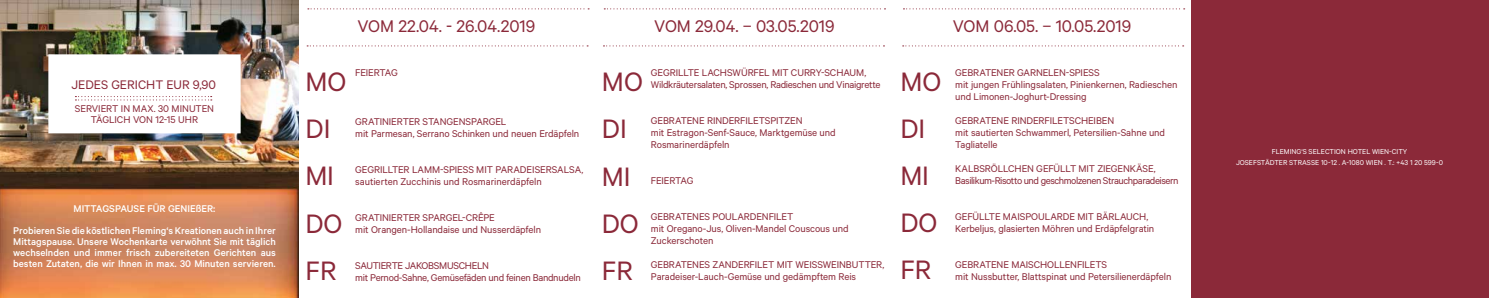
<style>
.page{position:relative;width:1489px;height:298px;background:#fff}
.page>*{position:absolute;margin:0;border:0;box-sizing:border-box;transform-origin:0 0}
.t1{font:30px/47px "Calibre";color:#8b2939}
.t2{font:19px "Calibre";color:#8b2939}
.t3{font:14px "Calibre";color:#8b2939}
.t4{font:11px/12px "Calibre";letter-spacing:-.01em;color:#8b2939}
.t5{font:500 11px/11px "Calibre";letter-spacing:-.005em;color:#fff;text-align:center}
.t6{font:11px/12px "Calibre";letter-spacing:-.04em;color:#8b2939}
.t7{font:11px/12px "Calibre";letter-spacing:-.03em;color:#8b2939}
.t8{font:8px/11px "Calibre";color:#fff;text-align:center}
</style>
<div class="page">
<img style="left:0;top:0;width:298px;height:298px">
<div style="left:1190px;top:0;width:298px;height:298px;background:#8b2939"></div>
<svg style="left:307px;top:45px;width:281px;height:1px"></svg>
<svg style="left:308px;top:8px;width:281px;height:1px"></svg>
<svg style="left:603px;top:45px;width:281px;height:1px"></svg>
<svg style="left:604px;top:8px;width:281px;height:1px"></svg>
<svg style="left:902px;top:45px;width:281px;height:1px"></svg>
<svg style="left:903px;top:8px;width:281px;height:1px"></svg>
<svg style="left:48px;top:54px;width:193px;height:79px"></svg>
<p class="t3" style="left:72px;top:76px;width:146px">JEDES GERICHT EUR 9,90</p>
<p class="t4" style="left:75px;top:103px;width:141px;line-height:11px;text-align:center">SERVIERT IN MAX. 30 MINUTEN<br>TÄGLICH VON 12-15 UHR</p>
<p class="t5" style="left:13px;top:197px;width:264px;line-height:22px">MITTAGSPAUSE FÜR GENIEßER:<br>Probieren Sie die köstlichen Fleming‘s Kreationen auch in Ihrer</p>
<p class="t5" style="left:13px;top:235px;width:264px;text-align:justify">Mittagspause. Unsere Wochenkarte verwöhnt Sie mit täglich wechselnden und immer frisch zubereiteten Gerichten aus besten Zutaten, die wir Ihnen in max. 30 Minuten servieren.</p>
<h2 class="t2" style="left:357px;top:15px;width:179px">VOM 22.04. - 26.04.2019</h2>
<h2 class="t2" style="left:654px;top:15px;width:182px">VOM 29.04. – 03.05.2019</h2>
<h2 class="t2" style="left:952px;top:15px;width:180px">VOM 06.05. – 10.05.2019</h2>
<p class="t4" style="left:651px;top:66px;width:231px">GEGRILLTE LACHSWÜRFEL MIT CURRY-SCHAUM,<br>Wildkräutersalaten, Sprossen, Radieschen und Vinaigrette</p>
<p class="t4" style="left:651px;top:114px;width:186px">GEBRATENE RINDERFILETSPITZEN<br>mit Estragon-Senf-Sauce, Marktgemüse und<br>Rosmarinerdäpfeln</p>
<p class="t4" style="left:651px;top:174px;width:44px">FEIERTAG</p>
<p class="t4" style="left:651px;top:210px;width:199px">GEBRATENES POULARDENFILET<br>mit Oregano-Jus, Oliven-Mandel Couscous und<br>Zuckerschoten</p>
<p class="t4" style="left:651px;top:258px;width:235px">GEBRATENES ZANDERFILET MIT WEISSWEINBUTTER,<br>Paradeiser-Lauch-Gemüse und gedämpftem Reis</p>
<p class="t4" style="left:955px;top:66px;width:224px">GEBRATENER GARNELEN-SPIESS<br>mit jungen Frühlingsalaten, Pinienkernen, Radieschen und Limonen-Joghurt-Dressing</p>
<p class="t4" style="left:955px;top:114px;width:211px">GEBRATENE RINDERFILETSCHEIBEN<br>mit sautierten Schwammerl, Petersilien-Sahne und<br>Tagliatelle</p>
<p class="t6" style="left:955px;top:162px;width:225px">KALBSRÖLLCHEN GEFÜLLT MIT ZIEGENKÄSE,<br>Basilikum-Risotto und geschmolzenen Strauchparadeisern</p>
<p class="t4" style="left:955px;top:210px;width:200px">GEFÜLLTE MAISPOULARDE MIT BÄRLAUCH,<br>Kerbeljus, glasierten Möhren und Erdäpfelgratin</p>
<p class="t4" style="left:955px;top:258px;width:218px">GEBRATENE MAISCHOLLENFILETS<br>mit Nussbutter, Blattspinat und Petersilienerdäpfeln</p>
<p class="t4" style="left:355px;top:67px;width:44px">FEIERTAG</p>
<h1 class="t1" style="left:305px;top:57px;width:42px">MO<br>DI<br>MI<br>DO<br>FR</h1>
<h1 class="t1" style="left:602px;top:57px;width:42px">MO<br>DI<br>MI<br>DO<br>FR</h1>
<h1 class="t1" style="left:900px;top:57px;width:42px">MO<br>DI<br>MI<br>DO<br>FR</h1>
<p class="t4" style="left:355px;top:115px;width:225px">GRATINIERTER STANGENSPARGEL<br>mit Parmesan, Serrano Schinken und neuen Erdäpfeln</p>
<p class="t4" style="left:355px;top:163px;width:230px">GEGRILLTER LAMM-SPIESS MIT PARADEISERSALSA, sautierten Zucchinis und Rosmarinerdäpfeln</p>
<p class="t4" style="left:355px;top:211px;width:187px">GRATINIERTER SPARGEL-CRÊPE<br>mit Orangen-Hollandaise und Nusserdäpfeln</p>
<p class="t7" style="left:355px;top:259px;width:227px">SAUTIERTE JAKOBSMUSCHELN<br>mit Pernod-Sahne, Gemüsefäden und feinen Bandnudeln</p>
<p class="t8" style="left:1235px;top:146px;width:209px">FLEMING‘S SELECTION HOTEL WIEN-CITY<br>JOSEFSTÄDTER STRASSE 10-12 . A-1080 WIEN . T.: +43 1 20 599-0</p>
</div>
